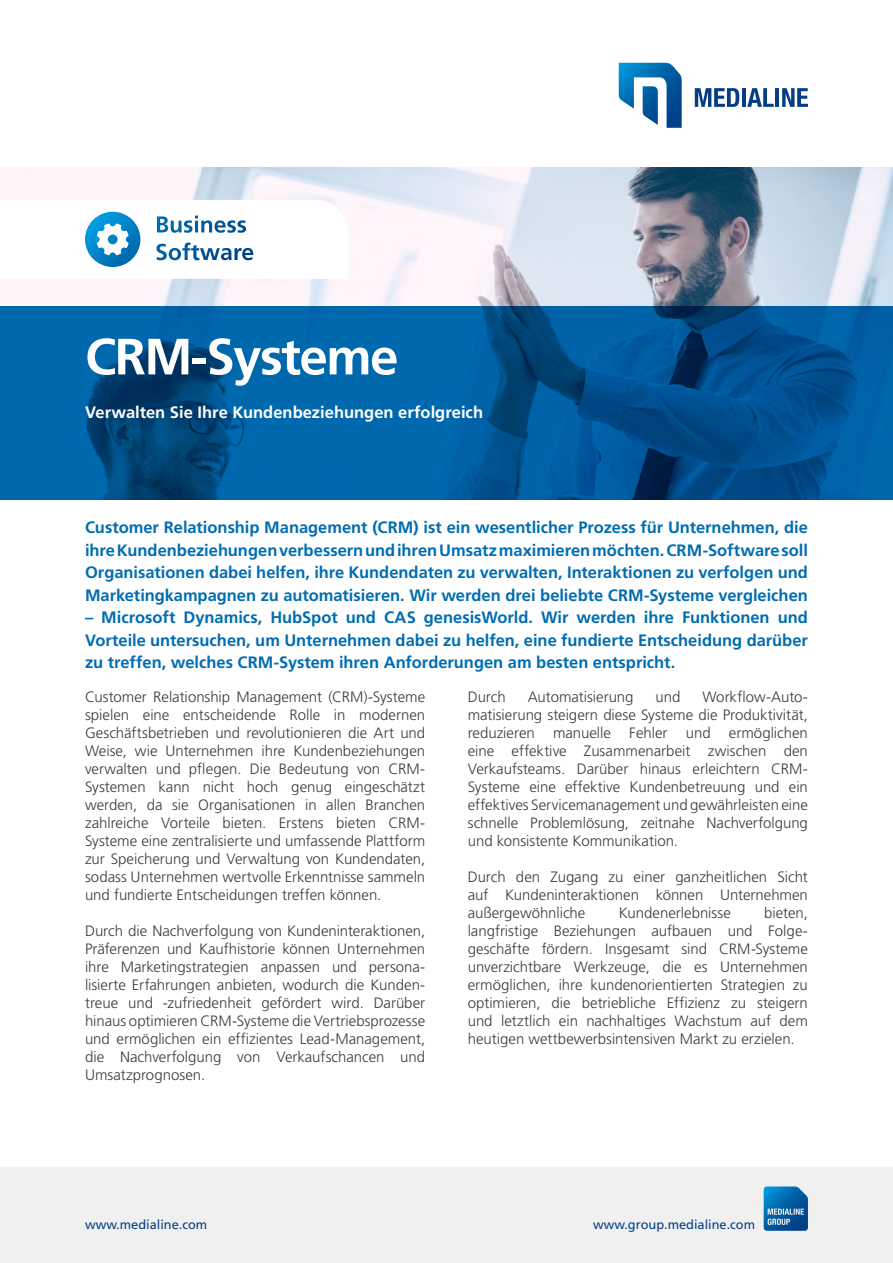
<style>
.page{position:relative;width:893px;height:1263px;background:#fff}
.page>*{position:absolute;margin:0;border:0;box-sizing:border-box;transform-origin:0 0}
.t1{font:700 51px "Frutiger LT Pro";letter-spacing:-.03em;color:#fff}
.t2{font:700 16.5px/22.5px "Frutiger LT Pro";color:#006db1;text-align:justify}
.t3{font:700 16.5px "Frutiger LT Pro";color:#fff}
.t4{font:300 15px/18px "Frutiger LT Pro";color:#3c3c3b;text-align:justify}
.t5{font:12.75px "Frutiger LT Pro";color:#063e85}
</style>
<div class="page">
<img style="left:0;top:168px;width:893px;height:138px">
<svg style="left:0;top:200px;width:349px;height:79px"></svg>
<svg style="left:0;top:306px;width:893px;height:194px;background:#005898"></svg>
<div style="left:0;top:1167px;width:893px;height:96px;background:#f0f0f0"></div>
<svg style="left:764px;top:1186px;width:44px;height:45px;background:#2375b0"></svg>
<svg style="left:695px;top:88px;width:44px;height:19px"></svg>
<hr style="left:742px;top:88px;width:4px;height:19px;background:#063e85">
<svg style="left:747px;top:88px;width:27px;height:19px"></svg>
<hr style="left:775px;top:88px;width:4px;height:19px;background:#063e85">
<svg style="left:782px;top:88px;width:26px;height:19px"></svg>
<svg style="left:618px;top:63px;width:64px;height:65px"></svg>
<h1 class="t1" style="left:85px;top:326px;width:315px">CRM-Systeme</h1>
<p class="t3" style="left:85px;top:403px;width:400px">Verwalten Sie Ihre Kundenbeziehungen erfolgreich</p>
<p class="t2" style="left:85px;top:516px;width:724px">Customer Relationship Management (CRM) ist ein wesentlicher Prozess für Unternehmen, die ihre Kundenbeziehungen verbessern und ihren Umsatz maximieren möchten. CRM-Software soll Organisationen dabei helfen, ihre Kundendaten zu verwalten, Interaktionen zu verfolgen und Marketingkampagnen zu automatisieren. Wir werden drei beliebte CRM-Systeme vergleichen</p>
<p class="t2" style="left:85px;top:606px;width:724px">– Microsoft Dynamics, HubSpot und CAS genesisWorld. Wir werden ihre Funktionen und Vorteile untersuchen, um Unternehmen dabei zu helfen, eine fundierte Entscheidung darüber zu treffen, welches CRM-System ihren Anforderungen am besten entspricht.</p>
<p class="t4" style="left:85px;top:688px;width:342px">Customer Relationship Management (CRM)-Systeme spielen eine entscheidende Rolle in modernen Geschäftsbetrieben und revolutionieren die Art und Weise, wie Unternehmen ihre Kundenbeziehungen verwalten und pflegen. Die Bedeutung von CRM-Systemen kann nicht hoch genug eingeschätzt werden, da sie Organisationen in allen Branchen zahlreiche Vorteile bieten. Erstens bieten CRM-Systeme eine zentralisierte und umfassende Plattform zur Speicherung und Verwaltung von Kundendaten, sodass Unternehmen wertvolle Erkenntnisse sammeln und fundierte Entscheidungen treffen können.</p>
<p class="t4" style="left:85px;top:922px;width:342px">Durch die Nachverfolgung von Kundeninteraktionen, Präferenzen und Kaufhistorie können Unternehmen ihre Marketingstrategien anpassen und persona&shy;lisierte Erfahrungen anbieten, wodurch die Kunden&shy;treue und -zufriedenheit gefördert wird. Darüber hinaus optimieren CRM-Systeme die Vertriebsprozesse und ermöglichen ein effizientes Lead-Management, die Nachverfolgung von Verkaufschancen und Umsatzprognosen.</p>
<p class="t4" style="left:468px;top:688px;width:342px;text-indent:235px">Workflow-Auto&shy;matisierung steigern diese Systeme die Produktivität, reduzieren manuelle Fehler und ermöglichen eine effektive Zusammenarbeit zwischen den Verkaufsteams. Darüber hinaus erleichtern CRM-Systeme eine effektive Kundenbetreuung und ein effektives Servicemanagement und gewährleisten eine schnelle Problemlösung, zeitnahe Nachverfolgung und konsistente Kommunikation.</p>
<p class="t4" style="left:468px;top:868px;width:342px">Durch den Zugang zu einer ganzheitlichen Sicht auf Kundeninteraktionen können Unternehmen außergewöhnliche</p>
<p class="t4" style="left:468px;top:688px;width:39px">Durch</p>
<p class="t4" style="left:528px;top:688px;width:107px">Automatisierung</p>
<p class="t4" style="left:656px;top:688px;width:26px">und</p>
<p class="t4" style="left:468px;top:904px;width:342px;text-indent:296px">bieten, langfristige Beziehungen aufbauen und Folge&shy;geschäfte fördern. Insgesamt sind CRM-Systeme unverzichtbare Werkzeuge, die es Unternehmen ermöglichen, ihre kundenorientierten Strategien zu optimieren, die betriebliche Effizienz zu steigern und letztlich ein nachhaltiges Wachstum auf dem heutigen wettbewerbsintensiven Markt zu erzielen.</p>
<p class="t4" style="left:619px;top:904px;width:114px">Kundenerlebnisse</p>
<p class="t5" style="left:85px;top:1216px;width:124px">www.medialine.com</p>
<p class="t5" style="left:593px;top:1216px;width:164px">www.group.medialine.com</p>
</div>
